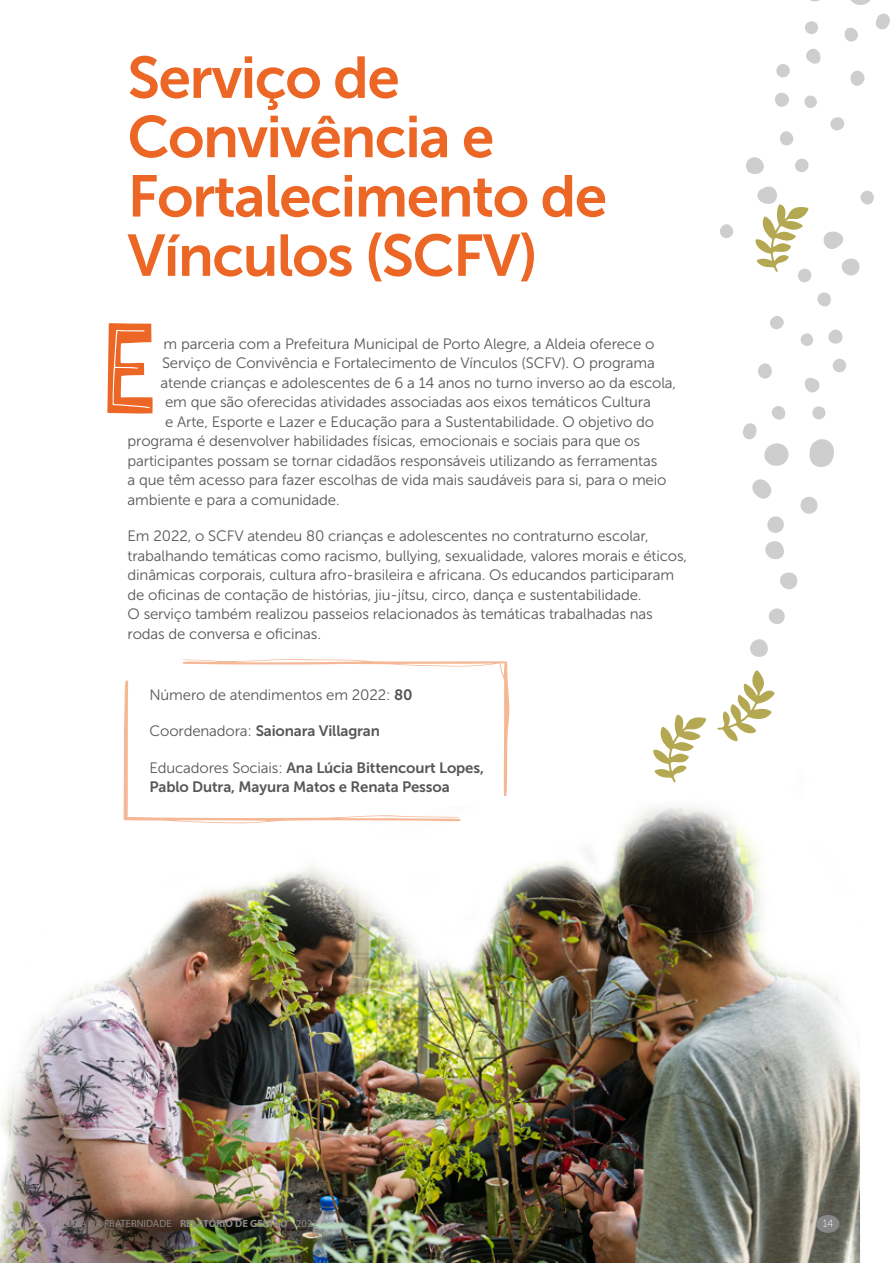
<style>
.page{position:relative;width:893px;height:1263px;background:#fff}
.page>*{position:absolute;margin:0;border:0;box-sizing:border-box;transform-origin:0 0}
.t1{font:58.5px/59.2px "Museo Sans 700";letter-spacing:-.025em;color:#ec6725}
.t2{font:15px/19.5px "Museo Sans 300";letter-spacing:-.01em;color:#575756}
.t3{font:15px/19.5px "Museo Sans 700";letter-spacing:-.01em;color:#575756}
.t4{font:10.5px "Myriad Pro";color:#878787}
.t5{font:10.5px "Museo Sans 100";color:#fff}
.s1{font-family:"Museo Sans 700"}
.s2{font-family:"Museo Sans 300"}
.s3{font-weight:700}
</style>
<div class="page">
<img style="left:0;top:757px;width:860px;height:506px">
<div style="left:816px;top:1215px;width:23px;height:18px;background:#878787;border-radius:50%"></div>
<svg style="left:107px;top:323px;width:46px;height:91px"></svg>
<svg style="left:124px;top:680px;width:337px;height:143px"></svg>
<svg style="left:182px;top:659px;width:328px;height:137px"></svg>
<svg style="left:809px;top:439px;width:25px;height:28px"></svg>
<svg style="left:764px;top:443px;width:25px;height:23px"></svg>
<div style="left:833px;top:359px;width:13px;height:13px;background:#cecece;border-radius:50%"></div>
<svg style="left:743px;top:423px;width:13px;height:17px"></svg>
<svg style="left:805px;top:378px;width:15px;height:15px"></svg>
<div style="left:758px;top:363px;width:14px;height:16px;background:#cecece;border-radius:50%"></div>
<div style="left:828px;top:329px;width:15px;height:15px;background:#cecece;border-radius:50%"></div>
<div style="left:817px;top:292px;width:14px;height:14px;background:#cecece;border-radius:50%"></div>
<div style="left:772px;top:406px;width:13px;height:14px;background:#cecece;border-radius:6px"></div>
<div style="left:798px;top:269px;width:13px;height:13px;background:#cecece;border-radius:50%"></div>
<div style="left:860px;top:191px;width:14px;height:14px;background:#cecece;border-radius:50%"></div>
<div style="left:770px;top:316px;width:14px;height:13px;background:#cecece;border-radius:50%"></div>
<div style="left:812px;top:406px;width:14px;height:13px;background:#cecece;border-radius:50%"></div>
<div style="left:800px;top:333px;width:13px;height:13px;background:#cecece;border-radius:50%"></div>
<svg style="left:800px;top:496px;width:18px;height:18px"></svg>
<svg style="left:752px;top:479px;width:20px;height:20px"></svg>
<svg style="left:823px;top:231px;width:21px;height:18px"></svg>
<svg style="left:765px;top:541px;width:19px;height:18px"></svg>
<svg style="left:750px;top:639px;width:18px;height:18px"></svg>
<svg style="left:841px;top:258px;width:19px;height:18px"></svg>
<svg style="left:780px;top:572px;width:18px;height:18px"></svg>
<svg style="left:767px;top:516px;width:17px;height:17px"></svg>
<svg style="left:768px;top:608px;width:17px;height:16px"></svg>
<svg style="left:652px;top:714px;width:54px;height:68px"></svg>
<svg style="left:717px;top:670px;width:58px;height:72px"></svg>
<svg style="left:810px;top:0;width:10px;height:2px"></svg>
<svg style="left:850px;top:0;width:21px;height:5px"></svg>
<svg style="left:776px;top:64px;width:14px;height:14px"></svg>
<svg style="left:876px;top:13px;width:14px;height:17px"></svg>
<svg style="left:806px;top:48px;width:15px;height:16px"></svg>
<svg style="left:850px;top:70px;width:15px;height:16px"></svg>
<svg style="left:775px;top:92px;width:14px;height:15px"></svg>
<svg style="left:780px;top:131px;width:14px;height:15px"></svg>
<svg style="left:844px;top:27px;width:14px;height:15px"></svg>
<svg style="left:795px;top:158px;width:14px;height:14px"></svg>
<svg style="left:720px;top:224px;width:14px;height:14px"></svg>
<svg style="left:830px;top:117px;width:15px;height:14px"></svg>
<svg style="left:805px;top:21px;width:13px;height:13px"></svg>
<svg style="left:804px;top:95px;width:13px;height:13px"></svg>
<svg style="left:755px;top:186px;width:54px;height:86px"></svg>
<svg style="left:746px;top:157px;width:18px;height:17px"></svg>
<h1 class="t1" style="left:128px;top:48px;width:481px">Serviço de<br>Convivência e<br>Fortalecimento de<br>Vínculos (SCFV)</h1>
<p class="t2" style="left:164px;top:334px;width:492px">m parceria com a Prefeitura Municipal de Porto Alegre, a Aldeia oferece o</p>
<p class="t2" style="left:162px;top:354px;width:494px">Serviço de Convivência e Fortalecimento de Vínculos (SCFV). O programa</p>
<p class="t2" style="left:161px;top:373px;width:517px">atende crianças e adolescentes de 6 a 14 anos no turno inverso ao da escola,</p>
<p class="t2" style="left:165px;top:393px;width:487px">em que são oferecidas atividades associadas aos eixos temáticos Cultura</p>
<p class="t2" style="left:165px;top:412px;width:491px">e Arte, Esporte e Lazer e Educação para a Sustentabilidade. O objetivo do</p>
<p class="t2" style="left:128px;top:432px;width:514px">programa é desenvolver habilidades físicas, emocionais e sociais para que os</p>
<p class="t2" style="left:128px;top:451px;width:531px">participantes possam se tornar cidadãos responsáveis utilizando as ferramentas</p>
<p class="t2" style="left:128px;top:471px;width:540px">a que têm acesso para fazer escolhas de vida mais saudáveis para si, para o meio</p>
<p class="t2" style="left:128px;top:490px;width:214px">ambiente e para a comunidade.</p>
<p class="t2" style="left:128px;top:527px;width:561px">Em 2022, o SCFV atendeu 80 crianças e adolescentes no contraturno escolar, trabalhando temáticas como racismo, bullying, sexualidade, valores morais e éticos, dinâmicas corporais, cultura afro-brasileira e africana. Os educandos participaram de oficinas de contação de histórias, jiu-jítsu, circo, dança e sustentabilidade.<br>O serviço também realizou passeios relacionados às temáticas trabalhadas nas rodas de conversa e oficinas.</p>
<p class="t2" style="left:149px;top:685px;width:265px">Número de atendimentos em 2022: <span class="s1">80</span></p>
<p class="t3" style="left:149px;top:721px;width:232px"><span class="s2">Coordenadora:</span> Saionara Villagran</p>
<p class="t3" style="left:149px;top:758px;width:336px"><span class="s2">Educadores Sociais:</span> Ana Lúcia Bittencourt Lopes,<br>Pablo Dutra, Mayura Matos e Renata Pessoa</p>
<p class="t4" style="left:54px;top:1217px;width:265px">ALDEIA DA FRATERNIDADE <span class="s3">RELATÓRIO DE GESTÃO</span> 2022</p>
<p class="t5" style="left:823px;top:1217px;width:12px">14</p>
</div>
